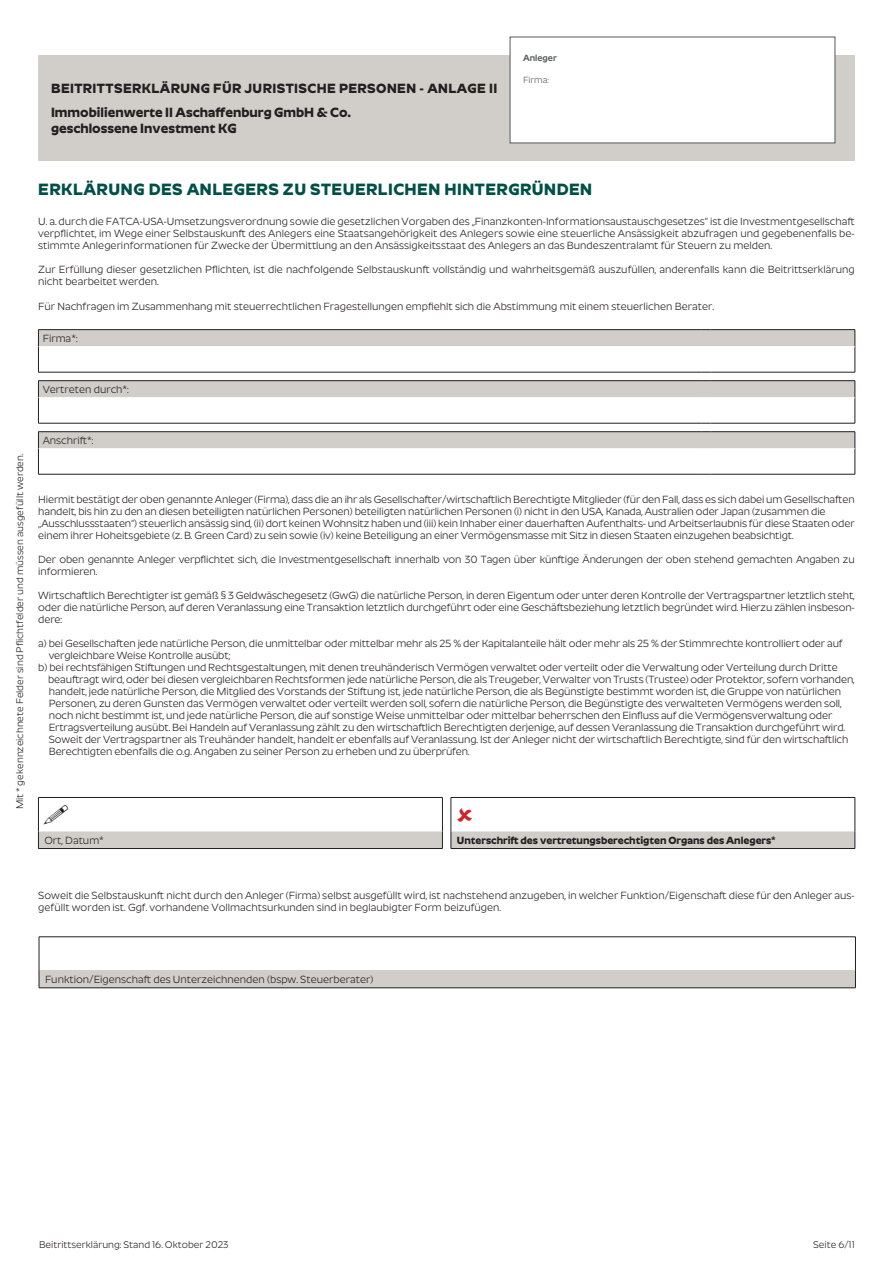
<style>
.page{position:relative;width:893px;height:1263px;background:#fff}
.page>*{position:absolute;margin:0;border:0;box-sizing:border-box;transform-origin:0 0}
.t1{font:700 16.5px "Roundo";letter-spacing:.03em;color:#005047}
.t2{font:700 13.5px/16.5px "Roundo";color:#231f20}
.t3{font:700 13.5px "Roundo";letter-spacing:.03em;color:#231f20}
.t4{font:10.5px/12px "Roundo";letter-spacing:-.01em;color:#231f20}
.t5{font:700 10.5px "Roundo";color:#231f20}
.t6{font:9.75px "Roundo";color:#231f20}
.t7{font:600 9px "Roundo";color:#57585a}
.t8{font:9px "Roundo";color:#57585a}
</style>
<div class="page">
<div style="left:38px;top:55px;width:817px;height:106px;background:#d1cdc9"></div>
<svg style="left:39px;top:330px;width:816px;height:118px"></svg>
<hr style="left:38px;top:329px;width:664px;height:1px;background:#231f20">
<hr style="left:710px;top:329px;width:145px;height:1px;background:#231f20">
<hr style="left:38px;top:431px;width:664px;height:1px;background:#231f20">
<hr style="left:710px;top:431px;width:145px;height:1px;background:#231f20">
<svg style="left:855px;top:330px;width:1px;height:42px"></svg>
<svg style="left:855px;top:432px;width:1px;height:42px"></svg>
<svg style="left:855px;top:381px;width:1px;height:42px"></svg>
<svg style="left:38px;top:432px;width:1px;height:42px"></svg>
<hr style="left:38px;top:474px;width:664px;height:1px;background:#231f20">
<hr style="left:710px;top:474px;width:145px;height:1px;background:#231f20">
<hr style="left:39px;top:346px;width:663px;height:1px;background:#fff">
<hr style="left:710px;top:346px;width:145px;height:1px;background:#fff">
<svg style="left:38px;top:330px;width:1px;height:42px"></svg>
<hr style="left:38px;top:372px;width:664px;height:1px;background:#231f20">
<hr style="left:710px;top:372px;width:145px;height:1px;background:#231f20">
<hr style="left:38px;top:380px;width:664px;height:1px;background:#231f20">
<hr style="left:710px;top:380px;width:145px;height:1px;background:#231f20">
<svg style="left:38px;top:381px;width:1px;height:42px"></svg>
<hr style="left:38px;top:423px;width:664px;height:1px;background:#231f20">
<hr style="left:710px;top:423px;width:145px;height:1px;background:#231f20">
<hr style="left:39px;top:397px;width:663px;height:1px;background:#fff">
<hr style="left:710px;top:397px;width:145px;height:1px;background:#fff">
<hr style="left:38px;top:848px;width:405px;height:1px;background:#231f20">
<svg style="left:38px;top:831px;width:818px;height:17px;background:#d1ceca"></svg>
<hr style="left:451px;top:848px;width:404px;height:1px;background:#231f20">
<hr style="left:38px;top:797px;width:405px;height:1px;background:#231f20">
<hr style="left:38px;top:798px;width:1px;height:33px;background:#231f20">
<hr style="left:442px;top:798px;width:1px;height:33px;background:#231f20">
<hr style="left:451px;top:797px;width:404px;height:1px;background:#231f20">
<hr style="left:451px;top:798px;width:1px;height:33px;background:#231f20">
<hr style="left:855px;top:798px;width:1px;height:33px;background:#231f20">
<div style="left:39px;top:971px;width:816px;height:17px;background:#d1cdc9"></div>
<svg style="left:855px;top:971px;width:1px;height:16px"></svg>
<svg style="left:39px;top:971px;width:1px;height:16px"></svg>
<hr style="left:39px;top:987px;width:817px;height:1px;background:#231f20">
<hr style="left:39px;top:936px;width:817px;height:1px;background:#231f20">
<hr style="left:39px;top:937px;width:1px;height:34px;background:#231f20">
<hr style="left:855px;top:937px;width:1px;height:34px;background:#231f20">
<div style="left:510px;top:37px;width:325px;height:106px;background:#fff"></div>
<p class="t3" style="left:51px;top:80px;width:448px">BEITRITTSERKLÄRUNG FÜR JURISTISCHE PERSONEN - ANLAGE II</p>
<p class="t2" style="left:51px;top:105px;width:302px">Immobilienwerte II Aschaffenburg GmbH &amp; Co. geschlossene Investment KG</p>
<p class="t7" style="left:523px;top:53px;width:35px">Anleger</p>
<p class="t8" style="left:523px;top:75px;width:27px">Firma:</p>
<p class="t1" style="left:38px;top:180px;width:555px">ERKLÄRUNG DES ANLEGERS ZU STEUERLICHEN HINTERGRÜNDEN</p>
<p class="t4" style="left:38px;top:216px;width:818px;text-align:justify">U. a. durch die FATCA-USA-Umsetzungsverordnung sowie die gesetzlichen Vorgaben des „Finanzkonten-Informationsaustauschgesetzes“ ist die Investmentgesellschaft verpflichtet, im Wege einer Selbstauskunft des Anlegers eine Staatsangehörigkeit des Anlegers sowie eine steuerliche Ansässigkeit abzufragen und gegebenenfalls be&shy;stimmte Anlegerinformationen für Zwecke der Übermittlung an den Ansässigkeitsstaat des Anlegers an das Bundeszentralamt für Steuern zu melden.</p>
<p class="t4" style="left:38px;top:264px;width:818px">Zur Erfüllung dieser gesetzlichen Pflichten, ist die nachfolgende Selbstauskunft vollständig und wahrheitsgemäß auszufüllen, anderenfalls kann die Beitrittserklärung nicht bearbeitet werden.</p>
<p class="t4" style="left:38px;top:301px;width:677px">Für Nachfragen im Zusammenhang mit steuerrechtlichen Fragestellungen empfiehlt sich die Abstimmung mit einem steuerlichen Berater.</p>
<p class="t4" style="left:43px;top:333px;width:36px">Firma*:</p>
<p class="t4" style="left:43px;top:384px;width:88px">Vertreten durch*:</p>
<p class="t6" style="left:14px;top:809px;width:357px;rotate:-90deg">Mit * gekennzeichnete Felder sind Pflichtfelder und müssen ausgefüllt werden.</p>
<p class="t4" style="left:43px;top:435px;width:52px">Anschrift*:</p>
<p class="t4" style="left:38px;top:494px;width:818px">Hiermit bestätigt der oben genannte Anleger (Firma), dass die an ihr als Gesellschafter/wirtschaftlich Berechtigte Mitglieder (für den Fall, dass es sich dabei um Gesellschaften handelt, bis hin zu den an diesen beteiligten natürlichen Personen) beteiligten natürlichen Personen (i) nicht in den USA, Kanada, Australien oder Japan (zusammen die</p>
<p class="t4" style="left:38px;top:518px;width:818px">„Ausschlussstaaten“) steuerlich ansässig sind, (ii) dort keinen Wohnsitz haben und (iii) kein Inhaber einer dauerhaften Aufenthalts- und Arbeitserlaubnis für diese Staaten oder einem ihrer Hoheitsgebiete (z. B. Green Card) zu sein sowie (iv) keine Beteiligung an einer Vermögensmasse mit Sitz in diesen Staaten einzugehen beabsichtigt.</p>
<p class="t4" style="left:38px;top:554px;width:818px">Der oben genannte Anleger verpflichtet sich, die Investmentgesellschaft innerhalb von 30 Tagen über künftige Änderungen der oben stehend gemachten Angaben zu informieren.</p>
<p class="t4" style="left:38px;top:590px;width:818px;text-align:justify">Wirtschaftlich Berechtigter ist gemäß § 3 Geldwäschegesetz (GwG) die natürliche Person, in deren Eigentum oder unter deren Kontrolle der Vertragspartner letztlich steht, oder die natürliche Person, auf deren Veranlassung eine Transaktion letztlich durchgeführt oder eine Geschäftsbeziehung letztlich begründet wird. Hierzu zählen insbeson&shy;dere:</p>
<p class="t4" style="left:38px;top:638px;width:806px">a) bei Gesellschaften jede natürliche Person, die unmittelbar oder mittelbar mehr als 25 % der Kapitalanteile hält oder mehr als 25 % der Stimmrechte kontrolliert oder auf</p>
<p class="t4" style="left:49px;top:650px;width:183px">vergleichbare Weise Kontrolle ausübt;</p>
<p class="t4" style="left:38px;top:662px;width:801px">b) bei rechtsfähigen Stiftungen und Rechtsgestaltungen, mit denen treuhänderisch Vermögen verwaltet oder verteilt oder die Verwaltung oder Verteilung durch Dritte</p>
<p class="t4" style="left:48px;top:674px;width:808px">beauftragt wird, oder bei diesen vergleichbaren Rechtsformen jede natürliche Person, die als Treugeber, Verwalter von Trusts (Trustee) oder Protektor, sofern vorhanden,</p>
<p class="t4" style="left:49px;top:686px;width:794px">handelt, jede natürliche Person, die Mitglied des Vorstands der Stiftung ist, jede natürliche Person, die als Begünstigte bestimmt worden ist, die Gruppe von natürlichen</p>
<p class="t4" style="left:49px;top:698px;width:794px">Personen, zu deren Gunsten das Vermögen verwaltet oder verteilt werden soll, sofern die natürliche Person, die Begünstigte des verwalteten Vermögens werden soll,</p>
<p class="t4" style="left:49px;top:710px;width:785px">noch nicht bestimmt ist, und jede natürliche Person, die auf sonstige Weise unmittelbar oder mittelbar beherrschen den Einfluss auf die Vermögensverwaltung oder</p>
<p class="t4" style="left:49px;top:722px;width:798px">Ertragsverteilung ausübt. Bei Handeln auf Veranlassung zählt zu den wirtschaftlich Berechtigten derjenige, auf dessen Veranlassung die Transaktion durchgeführt wird.</p>
<p class="t4" style="left:49px;top:734px;width:801px">Soweit der Vertragspartner als Treuhänder handelt, handelt er ebenfalls auf Veranlassung. Ist der Anleger nicht der wirtschaftlich Berechtigte, sind für den wirtschaftlich</p>
<p class="t4" style="left:49px;top:746px;width:422px">Berechtigten ebenfalls die o.g. Angaben zu seiner Person zu erheben und zu überprüfen.</p>
<p class="t4" style="left:44px;top:835px;width:61px">Ort, Datum*</p>
<p class="t5" style="left:457px;top:834px;width:320px">Unterschrift des vertretungsberechtigten Organs des Anlegers*</p>
<p class="t4" style="left:38px;top:890px;width:818px">Soweit die Selbstauskunft nicht durch den Anleger (Firma) selbst ausgefüllt wird, ist nachstehend anzugeben, in welcher Funktion/Eigenschaft diese für den Anleger aus&shy;gefüllt worden ist. Ggf. vorhandene Vollmachtsurkunden sind in beglaubigter Form beizufügen.</p>
<p class="t4" style="left:45px;top:974px;width:330px">Funktion/Eigenschaft des Unterzeichnenden (bspw. Steuerberater)</p>
<p class="t6" style="left:39px;top:1239px;width:191px">Beitrittserklärung: Stand 16. Oktober 2023</p>
<p class="t6" style="left:813px;top:1239px;width:43px">Seite 6/11</p>
</div>
